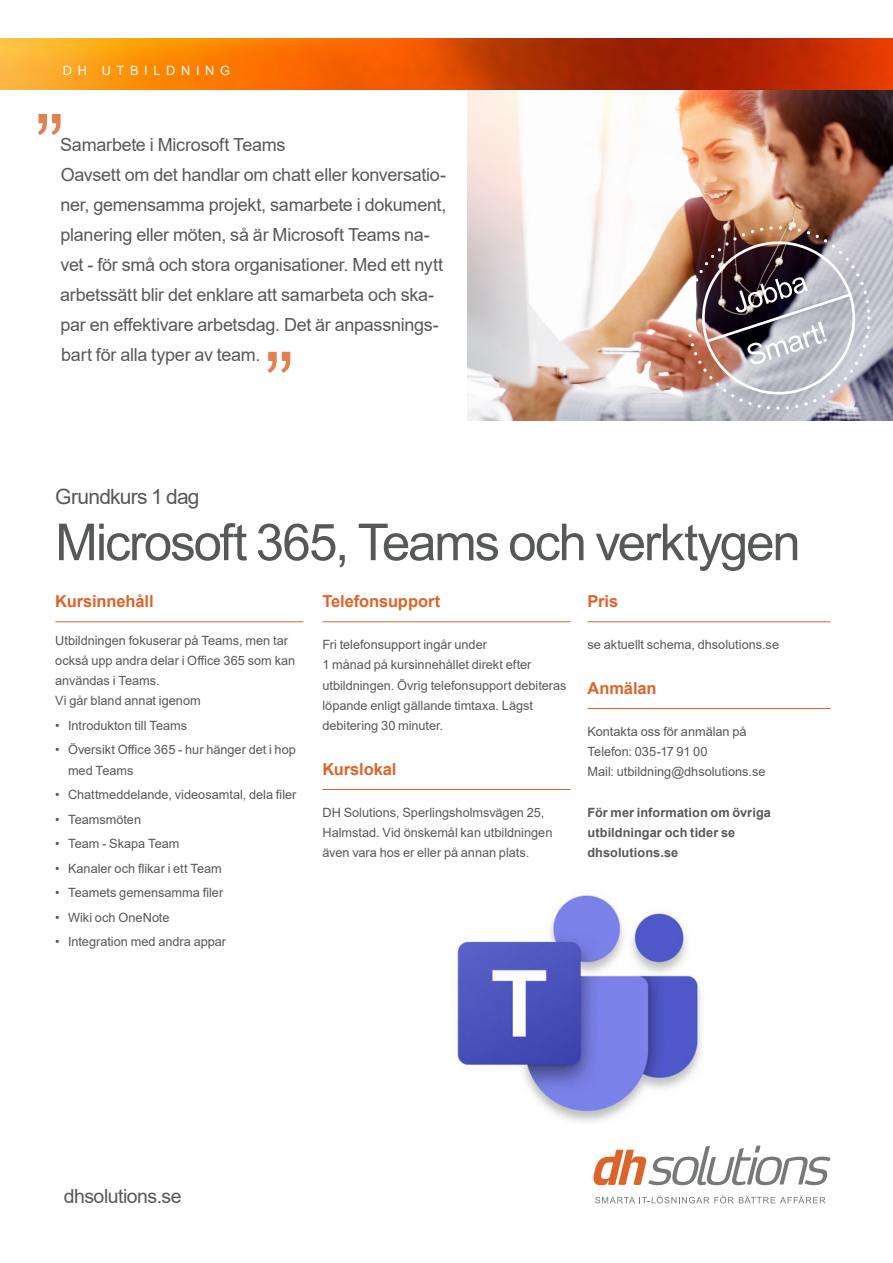
<style>
.page{position:relative;width:893px;height:1263px;background:#fff}
.page>*{position:absolute;margin:0;border:0;box-sizing:border-box;transform-origin:0 0}
.Citat_Ingress{font:90px "Arial";color:#e3814e}
.Rubrik_Grå{font:51px "Arial";letter-spacing:-.04em;color:#57585a}
.kurslängd{font:21px "Arial";letter-spacing:-.04em;color:#57585a}
.t1{font:19.5px "Arial";letter-spacing:-.025em;color:#57585a}
.Citat_Ingress-2{font:18px/30px "Arial";letter-spacing:-.015em;color:#57585a}
.Mellanrubrik_linje_G{font:700 16.5px "Arial";letter-spacing:-.005em;color:#dc642b}
.Bröd{font:12.75px/20.2px "Arial";color:#57585a}
.Bröd_Bullets{font:12.75px/20.2px "Arial";color:#57585a}
.Bröd-2{font:700 12.75px/20.2px "Arial";letter-spacing:.005em;color:#57585a}
.t2{font:12.75px "Arial";letter-spacing:.445em;color:#fff}
</style>
<div class="page">
<img style="left:468px;top:90px;width:425px;height:331px">
<img style="left:0;top:38px;width:893px;height:52px">
<img style="left:687px;top:226px;width:183px;height:184px">
<svg style="left:593px;top:1145px;width:237px;height:40px"></svg>
<svg style="left:595px;top:1195px;width:230px;height:8px"></svg>
<hr style="left:587px;top:621px;width:244px;height:1px;background:#dc642b">
<hr style="left:587px;top:708px;width:244px;height:1px;background:#dc642b">
<hr style="left:55px;top:621px;width:248px;height:1px;background:#dc642b">
<hr style="left:322px;top:621px;width:248px;height:1px;background:#dc642b">
<hr style="left:322px;top:789px;width:248px;height:1px;background:#dc642b">
<img style="left:457px;top:893px;width:245px;height:229px">
<p class="t2" style="left:63px;top:62px;width:169px">DH UTBILDNING</p>
<p class="Citat_Ingress" style="left:35px;top:85px;width:31px">”</p>
<p class="Citat_Ingress-2" style="left:60px;top:129px;width:227px">Samarbete i Microsoft Teams</p>
<p class="Citat_Ingress-2" style="left:60px;top:159px;width:388px">Oavsett om det handlar om chatt eller konversatio&shy;ner, gemensamma projekt, samarbete i dokument, planering eller möten, så är Microsoft Teams na&shy;vet - för små och stora organisationer. Med ett nytt arbetssätt blir det enklare att samarbeta och ska&shy;par en effektivare arbetsdag. Det är anpassnings&shy;bart för alla typer av team.</p>
<p class="Citat_Ingress" style="left:264px;top:323px;width:31px">”</p>
<p class="kurslängd" style="left:55px;top:482px;width:146px">Grundkurs 1 dag</p>
<p class="Rubrik_Grå" style="left:55px;top:507px;width:747px">Microsoft 365, Teams och verktygen</p>
<p class="Mellanrubrik_linje_G" style="left:55px;top:590px;width:100px">Kursinnehåll</p>
<p class="Bröd_Bullets" style="left:55px;top:630px;width:241px">Utbildningen fokuserar på Teams, men tar också upp andra delar i Office 365 som kan användas i Teams.<br>Vi går bland annat igenom</p>
<p class="Bröd" style="left:55px;top:715px;width:133px">• Introdukton till Teams</p>
<p class="Bröd" style="left:68px;top:740px;width:229px;text-indent:-13px">• Översikt Office 365 - hur hänger det i hop med Teams</p>
<p class="Bröd" style="left:55px;top:784px;width:243px">• Chattmeddelande, videosamtal, dela filer</p>
<p class="Bröd" style="left:55px;top:809px;width:87px">• Teamsmöten</p>
<p class="Bröd" style="left:55px;top:833px;width:126px">• Team - Skapa Team</p>
<p class="Bröd" style="left:55px;top:858px;width:168px">• Kanaler och flikar i ett Team</p>
<p class="Bröd" style="left:55px;top:882px;width:169px">• Teamets gemensamma filer</p>
<p class="Bröd" style="left:55px;top:907px;width:116px">• Wiki och OneNote</p>
<p class="Bröd" style="left:55px;top:931px;width:172px">• Integration med andra appar</p>
<p class="Mellanrubrik_linje_G" style="left:322px;top:590px;width:120px">Telefonsupport</p>
<p class="Bröd" style="left:322px;top:634px;width:246px">Fri telefonsupport ingår under<br>1 månad på kursinnehållet direkt efter utbildningen. Övrig telefonsupport debiteras löpande enligt gällande timtaxa. Lägst debitering 30 minuter.</p>
<p class="Mellanrubrik_linje_G" style="left:322px;top:758px;width:75px">Kurslokal</p>
<p class="Bröd" style="left:322px;top:802px;width:231px">DH Solutions, Sperlingsholmsvägen 25,<br>Halmstad. Vid önskemål kan utbildningen även vara hos er eller på annan plats.</p>
<p class="Mellanrubrik_linje_G" style="left:587px;top:590px;width:32px">Pris</p>
<p class="Bröd" style="left:587px;top:634px;width:193px">se aktuellt schema, dhsolutions.se</p>
<p class="Mellanrubrik_linje_G" style="left:587px;top:677px;width:71px">Anmälan</p>
<p class="Bröd" style="left:587px;top:721px;width:161px">Kontakta oss för anmälan på</p>
<p class="Bröd" style="left:587px;top:741px;width:122px">Telefon: 035-17 91 00</p>
<p class="Bröd" style="left:587px;top:762px;width:180px">Mail: utbildning@dhsolutions.se</p>
<p class="Bröd-2" style="left:587px;top:802px;width:185px">För mer information om övriga utbildningar och tider se dhsolutions.se</p>
<p class="t1" style="left:64px;top:1183px;width:119px">dhsolutions.se</p>
</div>
